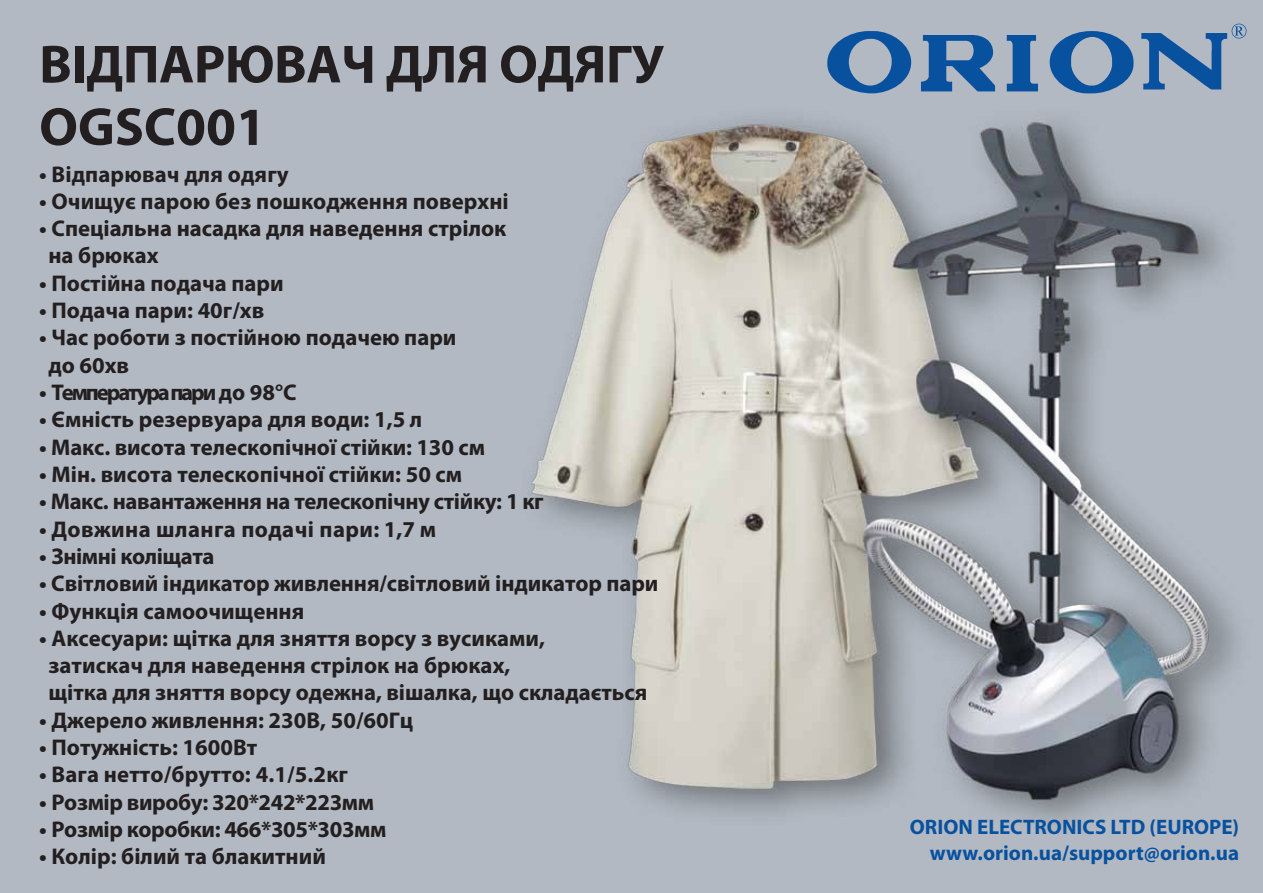
<style>
.page{position:relative;width:1263px;height:893px;background:#b2b9c2}
.page>*{position:absolute;margin:0;border:0;box-sizing:border-box;transform-origin:0 0}
.t1{font:700 54px/62.6px "Myriad Pro";letter-spacing:-.01em;color:#231f20}
.t2{font:700 22.8px/27.3px "Myriad Pro";color:#231f20}
.t3{font:700 22.8px "Myriad Pro";letter-spacing:-.02em;color:#231f20}
.t4{font:700 22.8px "Myriad Pro";letter-spacing:.02em;color:#231f20}
.t5{font:700 22.8px "Myriad Pro";letter-spacing:-.095em;color:#231f20}
.t6{font:700 21px/25.2px "Myriad Pro";color:#08519f;text-align:right}
</style>
<div class="page">
<img style="left:528px;top:91px;width:708px;height:731px">
<svg style="left:921px;top:35px;width:74px;height:56px"></svg>
<svg style="left:1050px;top:31px;width:83px;height:62px"></svg>
<svg style="left:827px;top:31px;width:84px;height:62px"></svg>
<svg style="left:1141px;top:24px;width:105px;height:65px"></svg>
<svg style="left:1007px;top:35px;width:31px;height:56px"></svg>
<h1 class="t1" style="left:39px;top:31px;width:626px">ВІДПАРЮВАЧ ДЛЯ ОДЯГУ<br>OGSC001</h1>
<p class="t2" style="left:39px;top:159px;width:251px">• Відпарювач для одягу</p>
<p class="t2" style="left:39px;top:187px;width:471px">• Очищує парою без пошкодження поверхні</p>
<p class="t2" style="left:48px;top:214px;width:459px;text-indent:-9px">• Спеціальна насадка для наведення стрілок на брюках</p>
<p class="t2" style="left:39px;top:269px;width:246px">• Постійна подача пари</p>
<p class="t2" style="left:39px;top:296px;width:227px">• Подача пари: 40г/хв</p>
<p class="t2" style="left:48px;top:323px;width:410px;text-indent:-9px">• Час роботи з постійною подачею пари до 60хв</p>
<p class="t5" style="left:39px;top:377px;width:259px">• Температура пари до 98°С</p>
<p class="t2" style="left:39px;top:405px;width:385px">• Ємність резервуара для води: 1,5 л</p>
<p class="t2" style="left:39px;top:433px;width:447px">• Макс. висота телескопічної стійки: 130 см</p>
<p class="t2" style="left:39px;top:460px;width:424px">• Мін. висота телескопічної стійки: 50 см</p>
<p class="t2" style="left:39px;top:487px;width:506px">• Макс. навантаження на телескопічну стійку: 1 кг</p>
<p class="t4" style="left:39px;top:514px;width:398px">• Довжина шланга подачі пари: 1,7 м</p>
<p class="t3" style="left:39px;top:541px;width:177px">• Знімні коліщата</p>
<p class="t2" style="left:39px;top:569px;width:621px">• Світловий індикатор живлення/світловий індикатор пари</p>
<p class="t2" style="left:39px;top:596px;width:267px">• Функція самоочищення</p>
<p class="t2" style="left:48px;top:624px;width:600px;text-indent:-9px">• Аксесуари: щітка для зняття ворсу з вусиками,<br>затискач для наведення стрілок на брюках,<br>щітка для зняття ворсу одежна, вішалка, що складається</p>
<p class="t2" style="left:39px;top:706px;width:376px">• Джерело живлення: 230В, 50/60Гц</p>
<p class="t2" style="left:39px;top:733px;width:220px">• Потужність: 1600Вт</p>
<p class="t2" style="left:39px;top:760px;width:310px">• Вага нетто/брутто: 4.1/5.2кг</p>
<p class="t3" style="left:39px;top:787px;width:336px">• Розмір виробу: 320*242*223мм</p>
<p class="t3" style="left:39px;top:814px;width:349px">• Розмір коробки: 466*305*303мм</p>
<p class="t2" style="left:39px;top:842px;width:288px">• Колір: білий та блакитний</p>
<p class="t6" style="left:910px;top:814px;width:331px">ORION ELECTRONICS LTD (EUROPE) www.orion.ua/support@orion.ua</p>
</div>
